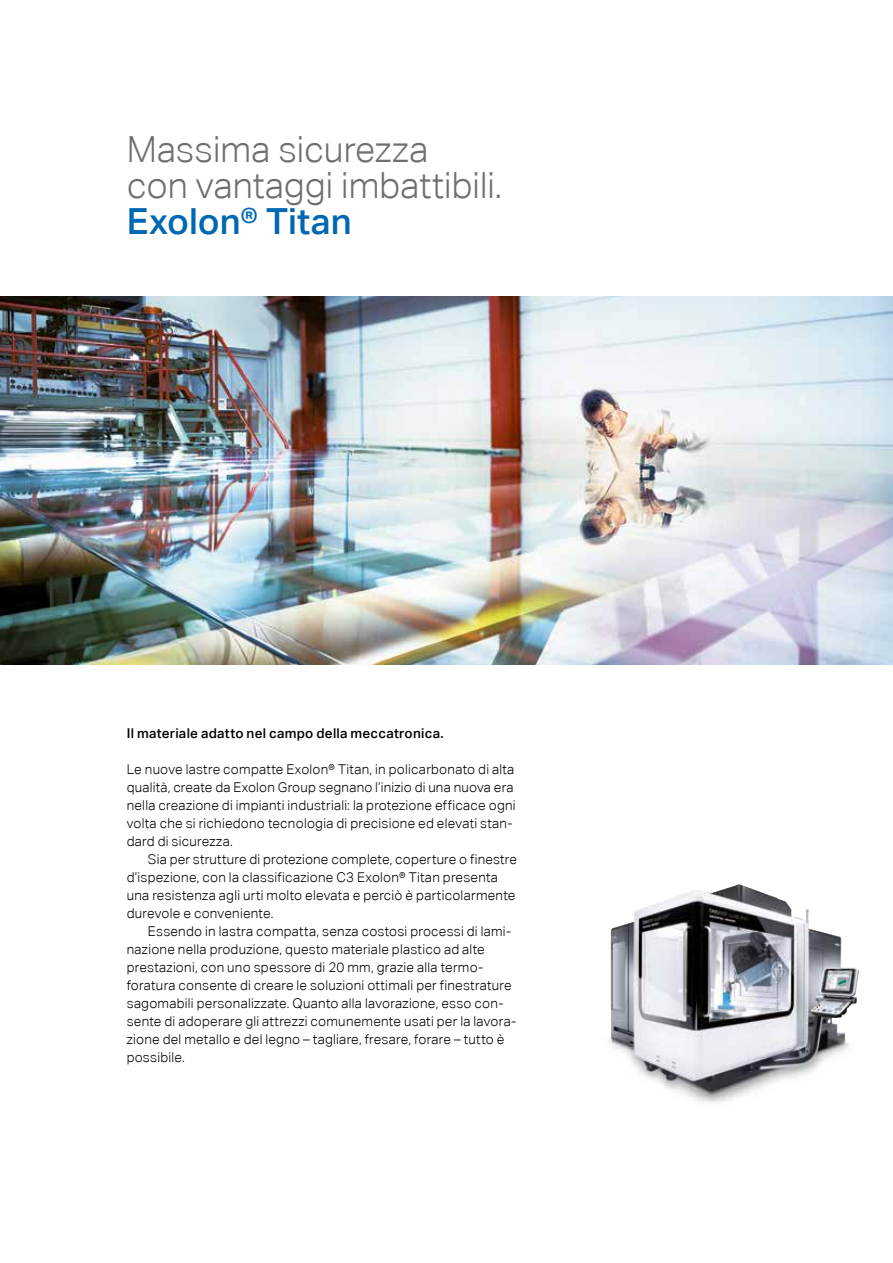
<style>
.page{position:relative;width:893px;height:1263px;background:#fff}
.page>*{position:absolute;margin:0;border:0;box-sizing:border-box;transform-origin:0 0}
.t1{font:300 36px/36px "Aktiv Grotesk";color:#706f6f}
.t2{font:500 36px "Aktiv Grotesk";letter-spacing:.005em;color:#0067b2}
.t3{font:300 13.5px/18px "Aktiv Grotesk";letter-spacing:.02em;color:#000}
.t4{font:500 13.5px "Aktiv Grotesk";letter-spacing:.02em;color:#000}
</style>
<div class="page">
<img style="left:609px;top:884px;width:250px;height:219px">
<img style="left:0;top:297px;width:893px;height:367px">
<h1 class="t1" style="left:127px;top:131px;width:377px">Massima sicurezza<br>con vantaggi imbattibili.</h1>
<h1 class="t2" style="left:127px;top:199px;width:226px">Exolon® Titan</h1>
<p class="t4" style="left:127px;top:725px;width:318px">Il materiale adatto nel campo della meccatronica.</p>
<p class="t3" style="left:127px;top:760px;width:390px">Le nuove lastre compatte Exolon® Titan, in policarbonato di alta qualità, create da Exolon Group segnano l’inizio di una nuova era nella creazione di impianti industriali: la protezione efficace ogni volta che si richiedono tecnologia di precisione ed elevati stan&shy;dard di sicurezza.</p>
<p class="t3" style="left:127px;top:850px;width:392px;text-indent:21px">Sia per strutture di protezione complete, coperture o finestre d’ispezione, con la classificazione C3 Exolon® Titan presenta una resistenza agli urti molto elevata e perciò è particolarmente durevole e conveniente.</p>
<p class="t3" style="left:127px;top:922px;width:391px;text-indent:21px">Essendo in lastra compatta, senza costosi processi di lami&shy;nazione nella produzione, questo materiale plastico ad alte prestazioni, con uno spessore di 20 mm, grazie alla termo&shy;foratura consente di creare le soluzioni ottimali per finestrature sagomabili personalizzate. Quanto alla lavorazione, esso con&shy;sente di adoperare gli attrezzi comunemente usati per la lavora&shy;zione del metallo e del legno – tagliare, fresare, forare – tutto è possibile.</p>
</div>
